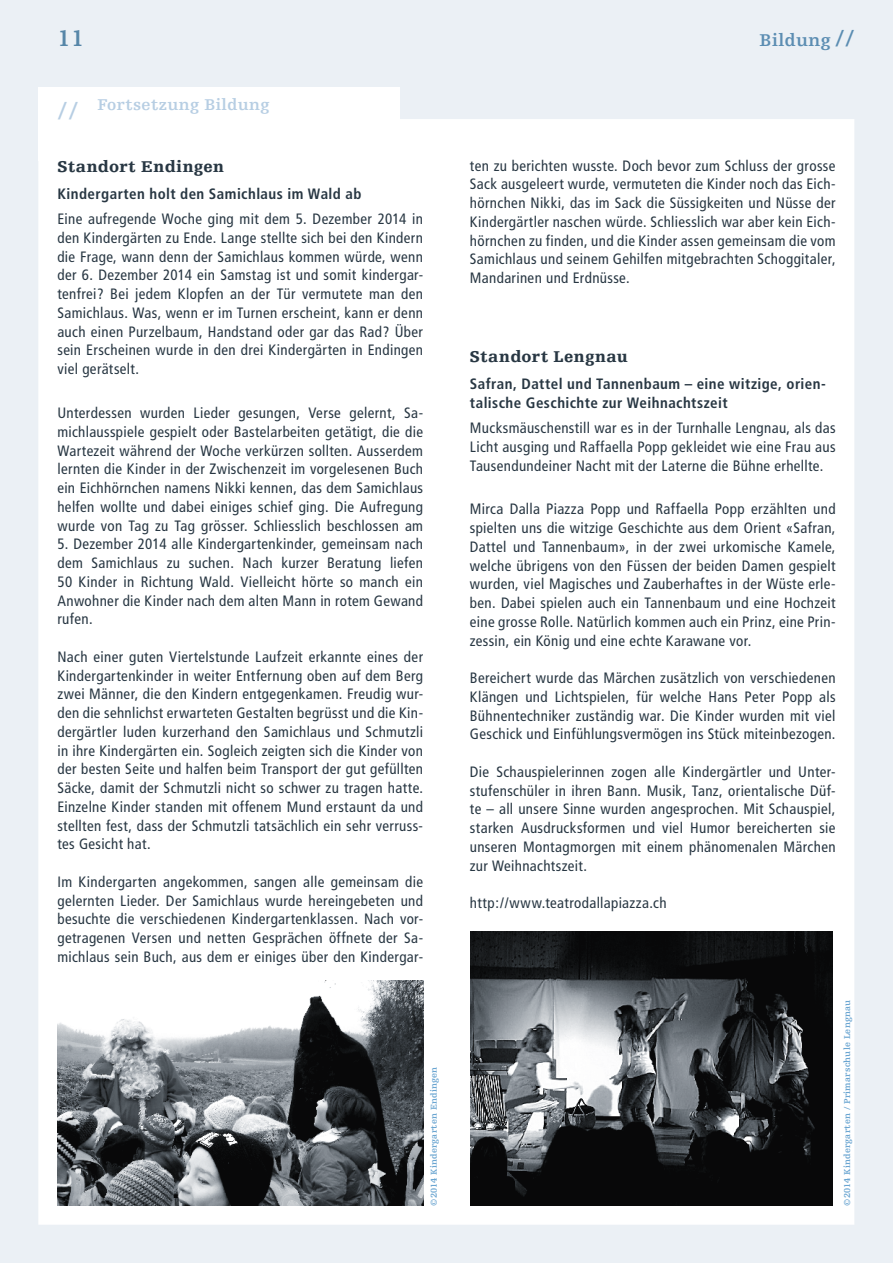
<style>
.page{position:relative;width:893px;height:1263px;background:#ebf0f5}
.page>*{position:absolute;margin:0;border:0;box-sizing:border-box;transform-origin:0 0}
.t1{font:700 25.5px "Egyptienne FLT";color:#b7cee3}
.t2{font:700 24px "Egyptienne FLT";color:#5686a8}
.t3{font:700 18px "Egyptienne FLT";letter-spacing:.02em;color:#5b8db2}
.t4{font:900 16.5px "Egyptienne FLT";letter-spacing:.025em;color:#283743}
.t5{font:700 16.5px "Egyptienne FLT";letter-spacing:.02em;color:#b7cee3}
.t6{font:condensed 15px/18.8px "Frutiger";letter-spacing:.025em;color:#283743;text-align:justify}
.t7{font:700 condensed 15px/18.8px "Frutiger";letter-spacing:.03em;color:#283743}
.t8{font:700 9px "Egyptienne FLT";letter-spacing:.02em;color:#6aa5d1}
.s1{font-size:24px}
</style>
<div class="page">
<div style="left:38px;top:119px;width:816px;height:1106px;background:#fff"></div>
<img style="left:57px;top:981px;width:366px;height:224px">
<img style="left:471px;top:931px;width:361px;height:274px">
<div style="left:38px;top:87px;width:362px;height:73px;background:#fff"></div>
<h2 class="t2" style="left:57px;top:25px;width:29px">11</h2>
<p class="t3" style="left:760px;top:30px;width:96px">Bildung <span class="s1">//</span></p>
<h1 class="t1" style="left:57px;top:97px;width:22px">//</h1>
<p class="t5" style="left:98px;top:96px;width:174px">Fortsetzung Bildung</p>
<p class="t4" style="left:57px;top:157px;width:168px">Standort Endingen</p>
<p class="t7" style="left:57px;top:185px;width:305px">Kindergarten holt den Samichlaus im Wald ab</p>
<p class="t6" style="left:57px;top:210px;width:367px">Eine aufregende Woche ging mit dem 5. Dezember 2014 in den Kindergärten zu Ende. Lange stellte sich bei den Kindern die Frage, wann denn der Samichlaus kommen würde, wenn der 6. Dezember 2014 ein Samstag ist und somit kindergar&shy;tenfrei? Bei jedem Klopfen an der Tür vermutete man den Samichlaus. Was, wenn er im Turnen erscheint, kann er denn auch einen Purzelbaum, Handstand oder gar das Rad? Über sein Erscheinen wurde in den drei Kindergärten in Endingen viel gerätselt.</p>
<p class="t6" style="left:57px;top:404px;width:367px">Unterdessen wurden Lieder gesungen, Verse gelernt, Sa&shy;michlausspiele gespielt oder Bastelarbeiten getätigt, die die Wartezeit während der Woche verkürzen sollten. Ausserdem lernten die Kinder in der Zwischenzeit im vorgelesenen Buch ein Eichhörnchen namens Nikki kennen, das dem Samichlaus helfen wollte und dabei einiges schief ging. Die Aufregung wurde von Tag zu Tag grösser. Schliesslich beschlossen am</p>
<p class="t6" style="left:57px;top:535px;width:367px">5. Dezember 2014 alle Kindergartenkinder, gemeinsam nach dem Samichlaus zu suchen. Nach kurzer Beratung liefen 50 Kinder in Richtung Wald. Vielleicht hörte so manch ein Anwohner die Kinder nach dem alten Mann in rotem Gewand rufen.</p>
<p class="t6" style="left:57px;top:647px;width:367px">Nach einer guten Viertelstunde Laufzeit erkannte eines der Kindergartenkinder in weiter Entfernung oben auf dem Berg zwei Männer, die den Kindern entgegenkamen. Freudig wur&shy;den die sehnlichst erwarteten Gestalten begrüsst und die Kin&shy;dergärtler luden kurzerhand den Samichlaus und Schmutzli in ihre Kindergärten ein. Sogleich zeigten sich die Kinder von der besten Seite und halfen beim Transport der gut gefüllten Säcke, damit der Schmutzli nicht so schwer zu tragen hatte.<br>Einzelne Kinder standen mit offenem Mund erstaunt da und stellten fest, dass der Schmutzli tatsächlich ein sehr verruss&shy;tes Gesicht hat.</p>
<p class="t6" style="left:57px;top:872px;width:367px">Im Kindergarten angekommen, sangen alle gemeinsam die gelernten Lieder. Der Samichlaus wurde hereingebeten und besuchte die verschiedenen Kindergartenklassen. Nach vor&shy;getragenen Versen und netten Gesprächen öffnete der Sa&shy;michlaus sein Buch, aus dem er einiges über den Kindergar-</p>
<p class="t8" style="left:429px;top:1205px;width:140px;rotate:-90deg">©2014 Kindergarten Endingen</p>
<p class="t6" style="left:470px;top:156px;width:367px">ten zu berichten wusste. Doch bevor zum Schluss der grosse Sack ausgeleert wurde, vermuteten die Kinder noch das Eich&shy;hörnchen Nikki, das im Sack die Süssigkeiten und Nüsse der Kindergärtler naschen würde. Schliesslich war aber kein Eich&shy;hörnchen zu finden, und die Kinder assen gemeinsam die vom Samichlaus und seinem Gehilfen mitgebrachten Schoggitaler, Mandarinen und Erdnüsse.</p>
<p class="t4" style="left:470px;top:347px;width:159px">Standort Lengnau</p>
<p class="t7" style="left:470px;top:375px;width:357px">Safran, Dattel und Tannenbaum – eine witzige, orien&shy;talische Geschichte zur Weihnachtszeit</p>
<p class="t6" style="left:470px;top:419px;width:367px">Mucksmäuschenstill war es in der Turnhalle Lengnau, als das Licht ausging und Raffaella Popp gekleidet wie eine Frau aus Tausendundeiner Nacht mit der Laterne die Bühne erhellte.</p>
<p class="t6" style="left:470px;top:500px;width:367px">Mirca Dalla Piazza Popp und Raffaella Popp erzählten und spielten uns die witzige Geschichte aus dem Orient «Safran, Dattel und Tannenbaum», in der zwei urkomische Kamele, welche übrigens von den Füssen der beiden Damen gespielt wurden, viel Magisches und Zauberhaftes in der Wüste erle&shy;ben. Dabei spielen auch ein Tannenbaum und eine Hochzeit eine grosse Rolle. Natürlich kommen auch ein Prinz, eine Prin&shy;zessin, ein König und eine echte Karawane vor.</p>
<p class="t6" style="left:470px;top:669px;width:367px">Bereichert wurde das Märchen zusätzlich von verschiedenen Klängen und Lichtspielen, für welche Hans Peter Popp als Bühnentechniker zuständig war. Die Kinder wurden mit viel Geschick und Einfühlungsvermögen ins Stück miteinbezogen.</p>
<p class="t6" style="left:470px;top:762px;width:367px">Die Schauspielerinnen zogen alle Kindergärtler und Unter&shy;stufenschüler in ihren Bann. Musik, Tanz, orientalische Düf&shy;te – all unsere Sinne wurden angesprochen. Mit Schauspiel, starken Ausdrucksformen und viel Humor bereicherten sie unseren Montagmorgen mit einem phänomenalen Märchen zur Weihnachtszeit.</p>
<p class="t6" style="left:470px;top:894px;width:198px">http://www.teatrodallapiazza.ch</p>
<p class="t8" style="left:842px;top:1205px;width:207px;rotate:-90deg">©2014 Kindergarten / Primarschule Lengnau</p>
</div>
